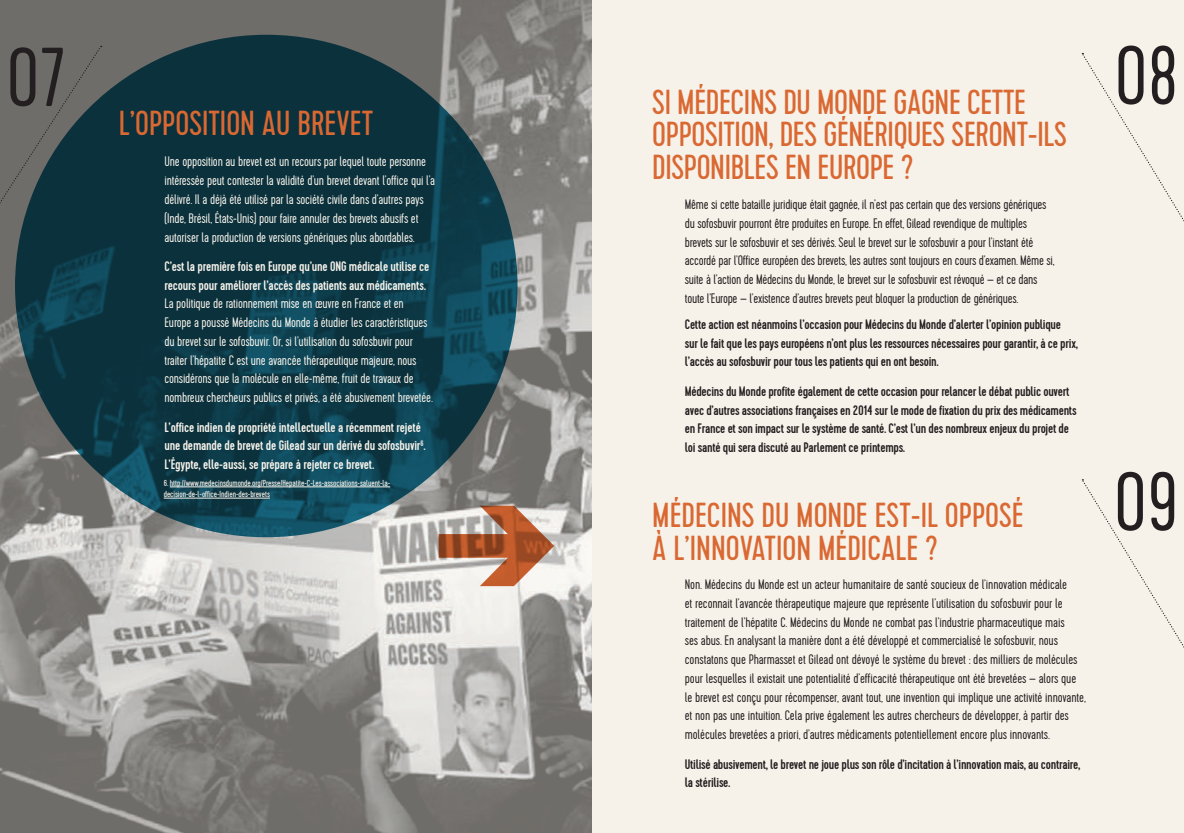
<style>
.page{position:relative;width:1184px;height:833px;background:#fff}
.page>*{position:absolute;margin:0;border:0;box-sizing:border-box;transform-origin:0 0}
.t1{font:157.75px "Flesh Plain";color:#c95119}
.t2{font:300 83.38px "Cervo";color:#231f20}
.t3{font:34.75px/32.5px "Cervo";letter-spacing:-.01em;color:#da6832}
.t4{font:300 13.75px/18.8px "Cervo";letter-spacing:-.01em;color:#231f20}
.t5{font:300 13.75px/18.8px "Cervo";letter-spacing:-.015em;color:#f7f3eb}
.t6{font:500 13.75px/18.8px "Cervo";letter-spacing:-.02em;color:#231f20}
.t7{font:500 13.75px/18.8px "Cervo";letter-spacing:-.015em;color:#f7f3eb}
.t8{font:8.75px/11.2px "Cervo";letter-spacing:-.005em;color:#f7f3eb}
</style>
<div class="page">
<div style="left:0;top:0;width:1183px;height:833px;background:#f7f2e9"></div>
<img style="left:0;top:0;width:592px;height:833px">
<div style="left:0;top:46px;width:102px;height:177px;background:#6f6d69"></div>
<svg style="left:1081px;top:53px;width:103px;height:199px"></svg>
<svg style="left:1081px;top:479px;width:103px;height:200px"></svg>
<svg style="left:15px;top:35px;width:502px;height:502px;background:#0c3845"></svg>
<hr style="left:170px;top:486px;width:220px;height:1px;background:#f7f3eb">
<hr style="left:164px;top:498px;width:106px;height:1px;background:#f7f3eb">
<h2 class="t2" style="left:6px;top:31px;width:62px">07</h2>
<h2 class="t2" style="left:1114px;top:29px;width:66px">08</h2>
<h3 class="t3" style="left:652px;top:87px;width:416px">SI MÉDECINS DU MONDE GAGNE CETTE<br>OPPOSITION, DES GÉNÉRIQUES SERONT-ILS<br>DISPONIBLES EN EUROPE ?</h3>
<h3 class="t3" style="left:119px;top:108px;width:256px">L’OPPOSITION AU BREVET</h3>
<p class="t5" style="left:164px;top:153px;width:272px">Une opposition au brevet est un recours par lequel toute personne intéressée peut contester la validité d’un brevet devant l’office qui l’a délivré. Il a déjà été utilisé par la société civile dans d’autres pays (Inde, Brésil, états-Unis) pour faire annuler des brevets abusifs et autoriser la production de versions génériques plus abordables.</p>
<p class="t7" style="left:164px;top:257px;width:266px">C’est la première fois en Europe qu’une ONG médicale utilise ce recours pour améliorer l’accès des patients aux médicaments.</p>
<p class="t5" style="left:164px;top:295px;width:270px">La politique de rationnement mise en œuvre en France et en Europe a poussé Médecins du Monde à étudier les caractéristiques du brevet sur le sofosbuvir. Or, si l’utilisation du sofosbuvir pour traiter l’hépatite C est une avancée thérapeutique majeure, nous considérons que la molécule en elle-même, fruit de travaux de nombreux chercheurs publics et privés, a été abusivement brevetée.</p>
<p class="t7" style="left:164px;top:418px;width:262px">L’office indien de propriété intellectuelle a récemment rejeté une demande de brevet de Gilead sur un dérivé du sofosbuvir<sup>6</sup>.<br>L’égypte, elle-aussi, se prépare à rejeter ce brevet.</p>
<p class="t8" style="left:164px;top:477px;width:228px">6. HTTP://WWW.MEDECINSDUMONDE.ORG/PRESSE/HEPATITE-C-LES-ASSOCIATIONS-SALUENT-LA-<br>DECISION-DE-L-OFFICE-INDIEN-DES-BREVETS</p>
<p class="t4" style="left:685px;top:196px;width:371px">Même si cette bataille juridique était gagnée, il n’est pas certain que des versions génériques du sofosbuvir pourront être produites en Europe. En effet, Gilead revendique de multiples brevets sur le sofosbuvir et ses dérivés. Seul le brevet sur le sofosbuvir a pour l’instant été accordé par l’Office européen des brevets, les autres sont toujours en cours d’examen. Même si, suite à l’action de Médecins du Monde, le brevet sur le sofosbuvir est révoqué – et ce dans toute l’Europe – l’existence d’autres brevets peut bloquer la production de génériques.</p>
<p class="t6" style="left:685px;top:315px;width:394px">Cette action est néanmoins l’occasion pour Médecins du Monde d’alerter l’opinion publique<br>sur le fait que les pays européens n’ont plus les ressources nécessaires pour garantir, à ce prix, l’accès au sofosbuvir pour tous les patients qui en ont besoin.</p>
<p class="t6" style="left:685px;top:382px;width:393px">Médecins du Monde profite également de cette occasion pour relancer le débat public ouvert avec d’autres associations françaises en 2014 sur le mode de fixation du prix des médicaments en France et son impact sur le système de santé. C’est l’un des nombreux enjeux du projet de loi santé qui sera discuté au Parlement ce printemps.</p>
<h2 class="t2" style="left:1113px;top:455px;width:66px">09</h2>
<h3 class="t3" style="left:652px;top:500px;width:373px">MÉDECINS DU MONDE EST-IL OPPOSÉ<br>À L’INNOVATION MÉDICALE ?</h3>
<h1 class="t1" style="left:585px;top:487px;width:120px;rotate:90deg">C</h1>
<p class="t4" style="left:685px;top:575px;width:402px">Non. Médecins du Monde est un acteur humanitaire de santé soucieux de l’innovation médicale<br>et reconnait l’avancée thérapeutique majeure que représente l’utilisation du sofosbuvir pour le traitement de l’hépatite C. Médecins du Monde ne combat pas l’industrie pharmaceutique mais<br>ses abus. En analysant la manière dont a été développé et commercialisé le sofosbuvir, nous constatons que Pharmasset et Gilead ont dévoyé le système du brevet : des milliers de molécules pour lesquelles il existait une potentialité d’efficacité thérapeutique ont été brevetées – alors que le brevet est conçu pour récompenser, avant tout, une invention qui implique une activité innovante, et non pas une intuition. Cela prive également les autres chercheurs de développer, à partir des molécules brevetées a priori, d’autres médicaments potentiellement encore plus innovants.</p>
<p class="t6" style="left:685px;top:754px;width:397px">Utilisé abusivement, le brevet ne joue plus son rôle d’incitation à l’innovation mais, au contraire, la stérilise.</p>
</div>
